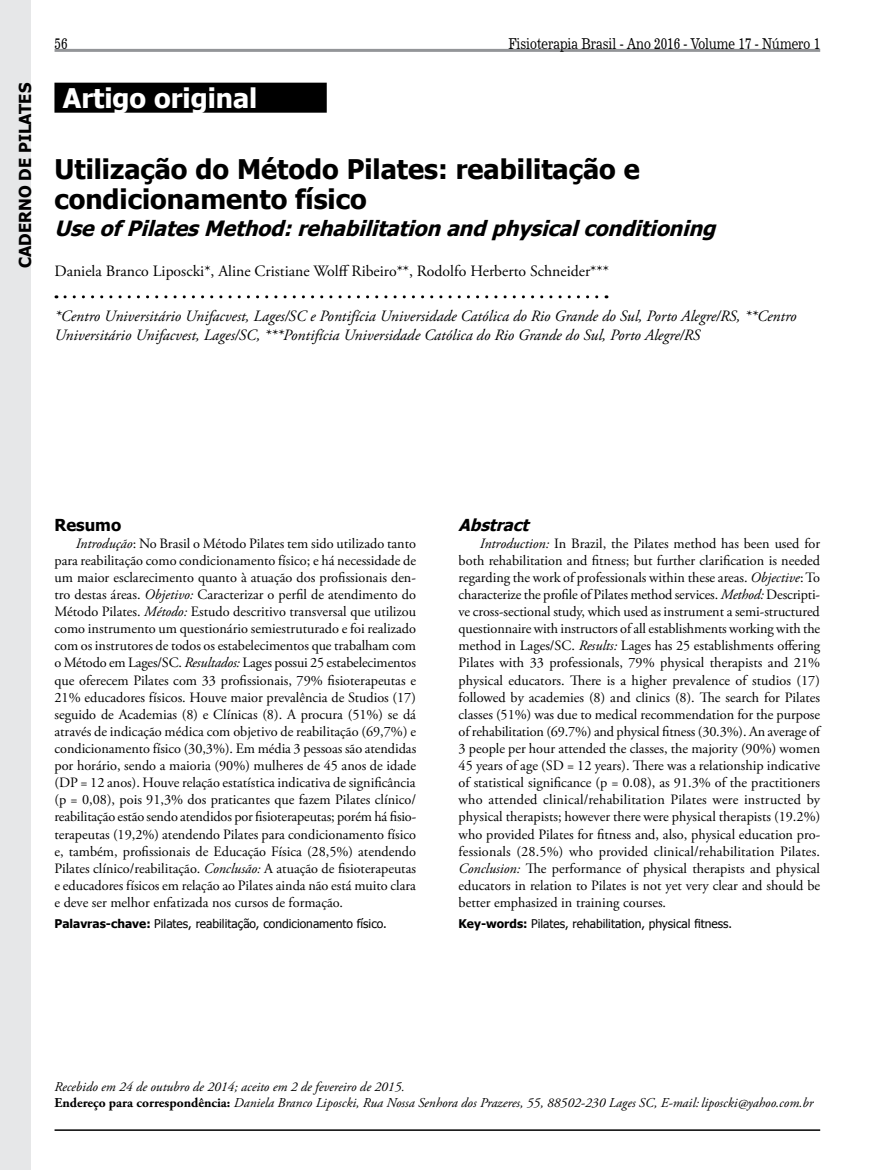
<style>
.page{position:relative;width:872px;height:1170px;background:#fff}
.page>*{position:absolute;margin:0;border:0;box-sizing:border-box;transform-origin:0 0}
.t1{font:700 27px/30px "Tahoma";color:#000}
.t2{font:700 27px "Tahoma";color:#fff}
.t3{font:italic 700 21px "Tahoma";color:#000}
.t4{font:700 16.5px "Tahoma";color:#000}
.t5{font:italic 700 16.5px "Tahoma";color:#000}
.t6{font:italic 15.75px/18.9px "Adobe Garamond Pro";color:#000}
.t7{font:15.75px "Adobe Garamond Pro";color:#000}
.t8{font:15px "News 702 BT";color:#000;scale:.8 1}
.t9{font:14.25px/17.1px "Adobe Garamond Pro";color:#000;text-align:justify}
.t10{font:italic 13.5px/16.2px "Adobe Garamond Pro";color:#000}
.t11{font:12px "Tahoma";color:#000}
.s1{font-style:italic}
.s2{font-weight:700}
.s3{font-weight:700;font-style:normal}
</style>
<div class="page">
<hr style="left:55px;top:1129px;width:765px;height:1px;background:#000">
<hr style="left:55px;top:49px;width:765px;height:3px;background:#939598">
<div style="left:0;top:0;width:31px;height:1169px;background:#e6e7e8"></div>
<svg style="left:65px;top:295px;width:542px;height:3px"></svg>
<div style="left:54px;top:83px;width:273px;height:30px;background:#000"></div>
<p class="t4" style="left:14px;top:268px;width:186px;rotate:-90deg">CADERNO DE PILATES</p>
<p class="t8" style="left:54px;top:34px;width:18px">56</p>
<p class="t8" style="left:508px;top:34px;width:391px">Fisioterapia Brasil - Ano 2016 - Volume 17 - Número 1</p>
<h1 class="t2" style="left:63px;top:79px;width:196px">Artigo original</h1>
<h1 class="t1" style="left:54px;top:153px;width:587px">Utilização do Método Pilates: reabilitação e condicionamento físico</h1>
<h2 class="t3" style="left:54px;top:214px;width:669px">UseofPilatesMethod:rehabilitation andphysicalconditioning</h2>
<p class="t7" style="left:54px;top:262px;width:556px">Daniela Branco Liposcki*, Aline Cristiane Wolff Ribeiro**, Rodolfo Herberto Schneider***</p>
<p class="t6" style="left:54px;top:307px;width:743px">*Centro Universitário Unifacvest, Lages/SC e Pontifícia Universidade Católica do Rio Grande do Sul, Porto Alegre/RS, **Centro<br>Universitário Unifacvest, Lages/SC, ***Pontifícia Universidade Católica do Rio Grande do Sul, Porto Alegre/RS</p>
<p class="t4" style="left:54px;top:513px;width:68px">Resumo</p>
<p class="t9" style="left:54px;top:535px;width:363px;text-indent:21px"><span class="s1">Introdução</span>: No Brasil o Método Pilates tem sido utilizado tanto para reabilitação como condicionamento físico; e há necessidade de um maior esclarecimento quanto à atuação dos profissionais den&shy;tro destas áreas. <span class="s1">Objetivo:</span> Caracterizar o perfil de atendimento do Método Pilates. <span class="s1">Método:</span> Estudo descritivo transversal que utilizou como instrumento um questionário semiestruturado e foi realizado com os instrutores de todos os estabelecimentos que trabalham com o Método em Lages/SC. <span class="s1">Resultados:</span> Lages possui 25 estabelecimentos que oferecem Pilates com 33 profissionais, 79% fisioterapeutas e 21% educadores físicos. Houve maior prevalência de Studios (17) seguido de Academias (8) e Clínicas (8). A procura (51%) se dá através de indicação médica com objetivo de reabilitação (69,7%) e condicionamento físico (30,3%). Em média 3 pessoas são atendidas por horário, sendo a maioria (90%) mulheres de 45 anos de idade (DP = 12 anos). Houve relação estatística indicativa de significância (p = 0,08), pois 91,3% dos praticantes que fazem Pilates clínico/ reabilitação estão sendo atendidos por fisioterapeutas; porém há fisio&shy;terapeutas (19,2%) atendendo Pilates para condicionamento físico e, também, profissionais de Educação Física (28,5%) atendendo Pilates clínico/reabilitação. <span class="s1">Conclusão:</span> A atuação de fisioterapeutas e educadores físicos em relação ao Pilates ainda não está muito clara e deve ser melhor enfatizada nos cursos de formação.</p>
<p class="t11" style="left:54px;top:915px;width:334px"><span class="s2">Palavras-chave:</span> Pilates, reabilitação, condicionamento físico.</p>
<p class="t5" style="left:458px;top:513px;width:77px">Abstract</p>
<p class="t9" style="left:458px;top:535px;width:363px;text-indent:21px"><span class="s1">Introduction:</span> In Brazil, the Pilates method has been used for both rehabilitation and fitness; but further clarification is needed regarding the work of professionals within these areas. <span class="s1">Objective</span>: To characterize the profile of Pilates method services. <span class="s1">Method:</span> Descripti&shy;ve cross-sectional study, which used as instrument a semi-structured questionnaire with instructors of all establishments working with the method in Lages/SC. <span class="s1">Results:</span> Lages has 25 establishments offering Pilates with 33 professionals, 79% physical therapists and 21% physical educators. There is a higher prevalence of studios (17) followed by academies (8) and clinics (8). The search for Pilates classes (51%) was due to medical recommendation for the purpose of rehabilitation (69.7%) and physical fitness (30.3%). An average of 3 people per hour attended the classes, the majority (90%) women 45 years of age (SD = 12 years). There was a relationship indicative of statistical significance (p = 0.08), as 91.3% of the practitioners who attended clinical/rehabilitation Pilates were instructed by physical therapists; however there were physical therapists (19.2%) who provided Pilates for fitness and, also, physical education pro&shy;fessionals (28.5%) who provided clinical/rehabilitation Pilates.<br><span class="s1">Conclusion:</span> The performance of physical therapists and physical educators in relation to Pilates is not yet very clear and should be better emphasized in training courses.</p>
<p class="t11" style="left:458px;top:915px;width:275px"><span class="s2">Key-words:</span> Pilates, rehabilitation, physical fitness.</p>
<p class="t10" style="left:54px;top:1078px;width:760px">Recebido em 24 de outubro de 2014; aceito em 2 de fevereiro de 2015.<br><span class="s3">Endereço para correspondência:</span> Daniela Branco Liposcki, Rua Nossa Senhora dos Prazeres, 55, 88502-230 Lages SC, E-mail: liposcki@yahoo.com.br</p>
</div>
